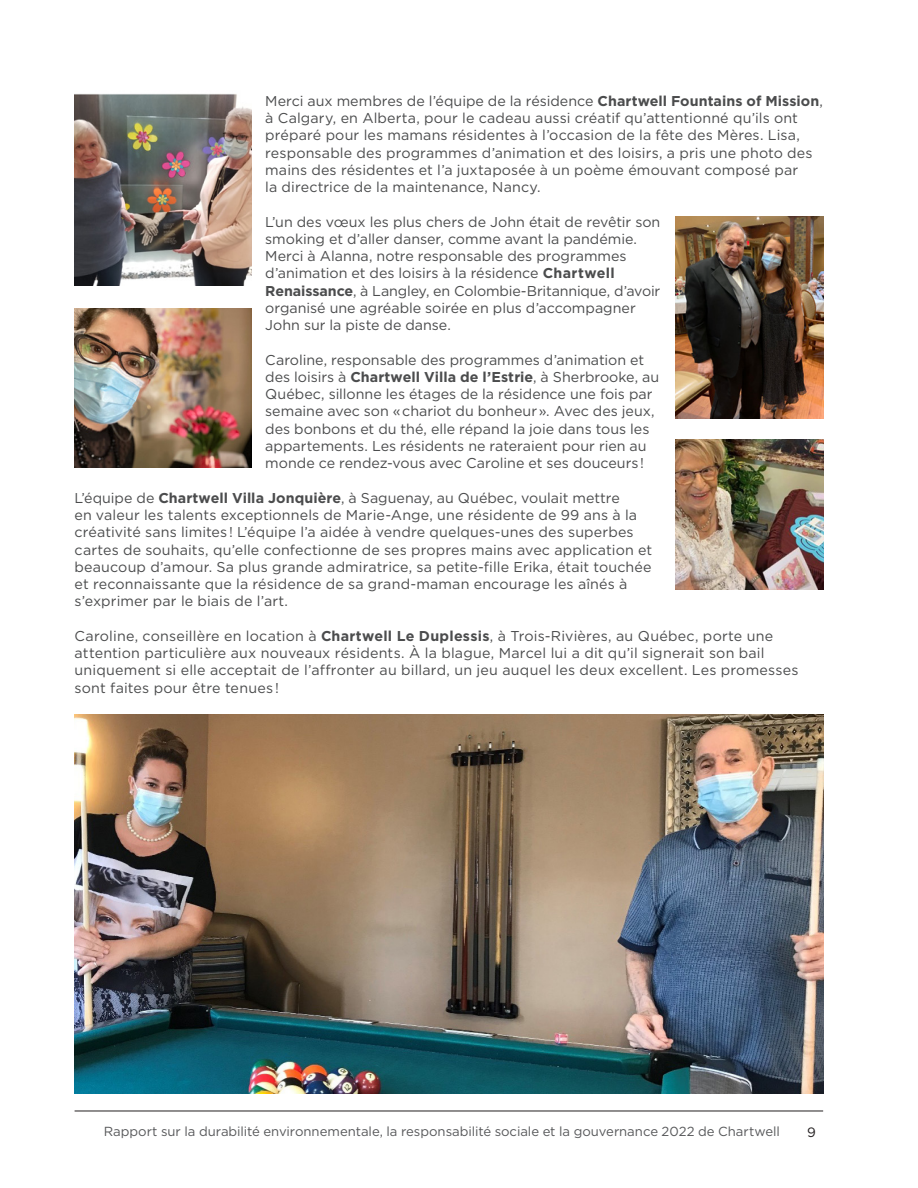
<style>
.page{position:relative;width:918px;height:1188px;background:#fff}
.page>*{position:absolute;margin:0;border:0;box-sizing:border-box;transform-origin:0 0}
.t1{font:14.25px/17.2px "Gotham HTF";letter-spacing:.005em;color:#4b4c4d}
.t2{font:13.5px "Gotham HTF";color:#231f20}
.t3{font:13.2px "Gotham HTF";letter-spacing:-.005em;color:#57585a}
.s1{font-weight:700}
</style>
<div class="page">
<hr style="left:75px;top:1111px;width:748px;height:1px;background:#231f20">
<img style="left:74px;top:309px;width:178px;height:158px">
<img style="left:74px;top:94px;width:178px;height:192px">
<img style="left:675px;top:216px;width:148px;height:202px">
<img style="left:675px;top:439px;width:149px;height:150px">
<img style="left:74px;top:715px;width:749px;height:379px">
<p class="t1" style="left:265px;top:92px;width:559px">Merci aux membres de l’équipe de la résidence <span class="s1">Chartwell Fountains of Mission</span>, à Calgary, en Alberta, pour le cadeau aussi créatif qu’attentionné qu’ils ont préparé pour les mamans résidentes à l’occasion de la fête des Mères. Lisa, responsable des programmes d’animation et des loisirs, a pris une photo des mains des résidentes et l’a juxtaposée à un poème émouvant composé par<br>la directrice de la maintenance, Nancy.</p>
<p class="t1" style="left:265px;top:213px;width:397px">L’un des vœux les plus chers de John était de revêtir son smoking et d’aller danser, comme avant la pandémie.<br>Merci à Alanna, notre responsable des programmes d’animation et des loisirs à la résidence <span class="s1">Chartwell Renaissance</span>, à Langley, en Colombie-Britannique, d’avoir organisé une agréable soirée en plus d’accompagner John sur la piste de danse.</p>
<p class="t1" style="left:265px;top:351px;width:396px">Caroline, responsable des programmes d’animation et des loisirs à <span class="s1">Chartwell Villa de l’Estrie</span>, à Sherbrooke, au Québec, sillonne les étages de la résidence une fois par semaine avec son «chariot du bonheur». Avec des jeux, des bonbons et du thé, elle répand la joie dans tous les appartements. Les résidents ne rateraient pour rien au monde ce rendez-vous avec Caroline et ses douceurs!</p>
<p class="t1" style="left:75px;top:489px;width:579px">L’équipe de <span class="s1">Chartwell Villa Jonquière</span>, à Saguenay, au Québec, voulait mettre<br>en valeur les talents exceptionnels de Marie-Ange, une résidente de 99 ans à la créativité sans limites! L’équipe l’a aidée à vendre quelques-unes des superbes cartes de souhaits, qu’elle confectionne de ses propres mains avec application et beaucoup d’amour. Sa plus grande admiratrice, sa petite-fille Erika, était touchée et reconnaissante que la résidence de sa grand-maman encourage les aînés à s’exprimer par le biais de l’art.</p>
<p class="t1" style="left:75px;top:627px;width:725px">Caroline, conseillère en location à <span class="s1">Chartwell Le Duplessis</span>, à Trois-Rivières, au Québec, porte une attention particulière aux nouveaux résidents. À la blague, Marcel lui a dit qu’il signerait son bail uniquement si elle acceptait de l’affronter au billard, un jeu auquel les deux excellent. Les promesses sont faites pour être tenues!</p>
<p class="t3" style="left:104px;top:1124px;width:678px">Rapport sur la durabilité environnementale, la responsabilité sociale et la gouvernance 2022 de Chartwell</p>
<p class="t2" style="left:807px;top:1124px;width:10px">9</p>
</div>
